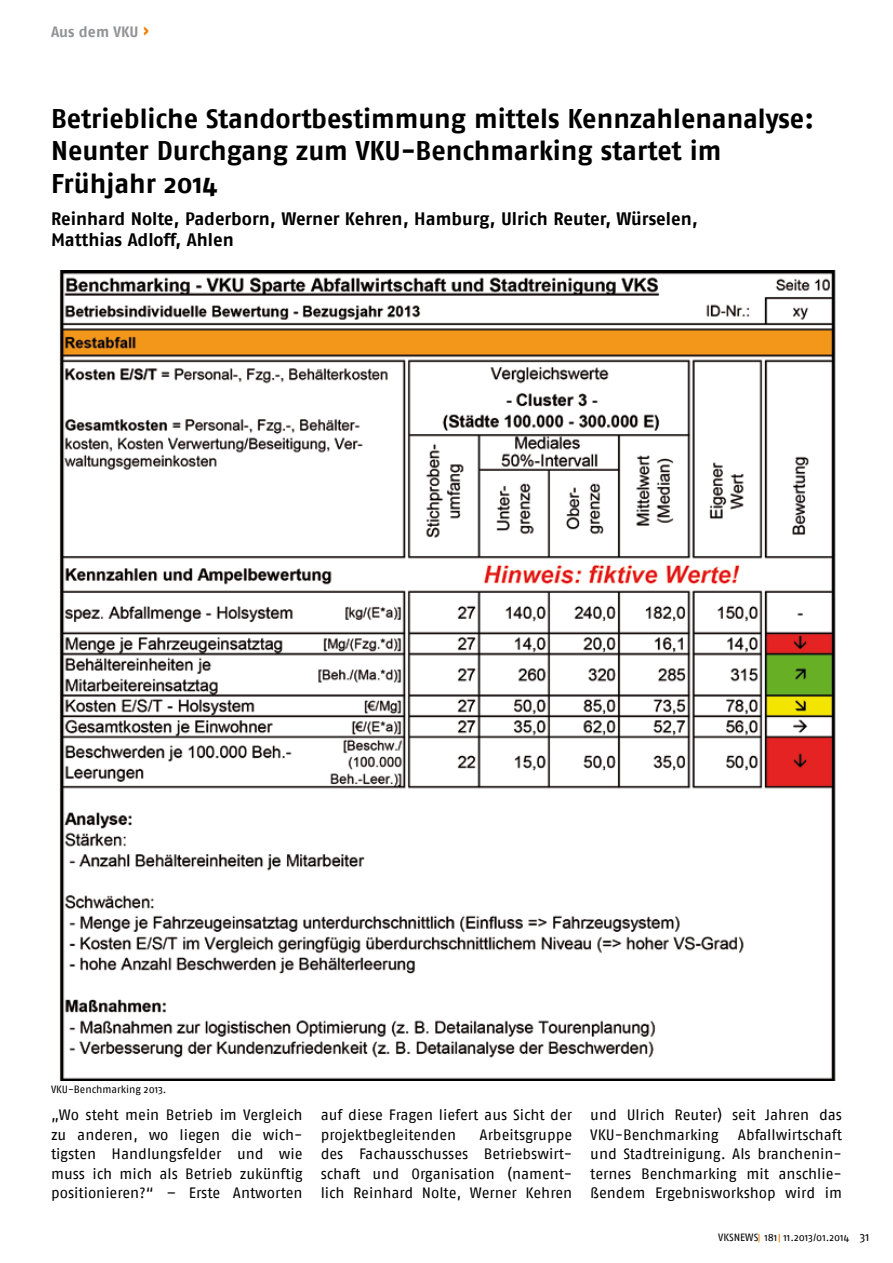
<style>
.page{position:relative;width:893px;height:1263px;background:#fff}
.page>*{position:absolute;margin:0;border:0;box-sizing:border-box;transform-origin:0 0}
.t1{font:700 27px/32.4px "Fago No";color:#000}
.t2{font:700 18px/21.6px "Fago No";color:#000}
.t3{font:15px/19.5px "Fago No";letter-spacing:-.005em;color:#000;text-align:justify}
.t4{font:700 15px "Fago No";color:#929395}
.t5{font:10.5px "Fago No";color:#000}
.s1{font-size:18px;color:#ee7f00}
.s2{font-size:12px}
</style>
<div class="page">
<img style="left:59px;top:270px;width:777px;height:811px">
<p class="t4" style="left:51px;top:23px;width:99px">Aus dem VKU <span class="s1">›</span></p>
<h1 class="t1" style="left:51px;top:102px;width:764px">Betriebliche Standortbestimmung mittels Kennzahlenanalyse:<br>Neunter Durchgang zum VKU-Benchmarking startet im<br>Frühjahr 2014</h1>
<p class="t2" style="left:51px;top:207px;width:648px">Reinhard Nolte, Paderborn, Werner Kehren, Hamburg, Ulrich Reuter, Würselen,<br>Matthias Adloff, Ahlen</p>
<p class="t5" style="left:51px;top:1083px;width:117px">VKU-Benchmarking 2013.</p>
<p class="t3" style="left:51px;top:1105px;width:253px">„Wo steht mein Betrieb im Vergleich zu anderen, wo liegen die wich&shy;tigsten Handlungsfelder und wie muss ich mich als Betrieb zukünftig positionieren?“ – Erste Antworten</p>
<p class="t3" style="left:321px;top:1105px;width:253px">auf diese Fragen liefert aus Sicht der projektbegleitenden</p>
<p class="t3" style="left:321px;top:1125px;width:253px;text-indent:159px">Arbeitsgruppe des Fachausschusses Betriebswirt&shy;schaft und Organisation (nament&shy;lich Reinhard Nolte, Werner Kehren</p>
<p class="t3" style="left:590px;top:1105px;width:253px">und Ulrich Reuter) seit Jahren das<br>VKU-Benchmarking</p>
<p class="t3" style="left:590px;top:1125px;width:253px;text-indent:148px">Abfallwirtschaft und Stadtreinigung. Als branchenin&shy;ternes Benchmarking mit anschlie&shy;ßendem Ergebnisworkshop wird im</p>
<p class="t5" style="left:718px;top:1231px;width:153px">VKSNEWS 181 11.2013/01.2014 <span class="s2">31</span></p>
</div>
